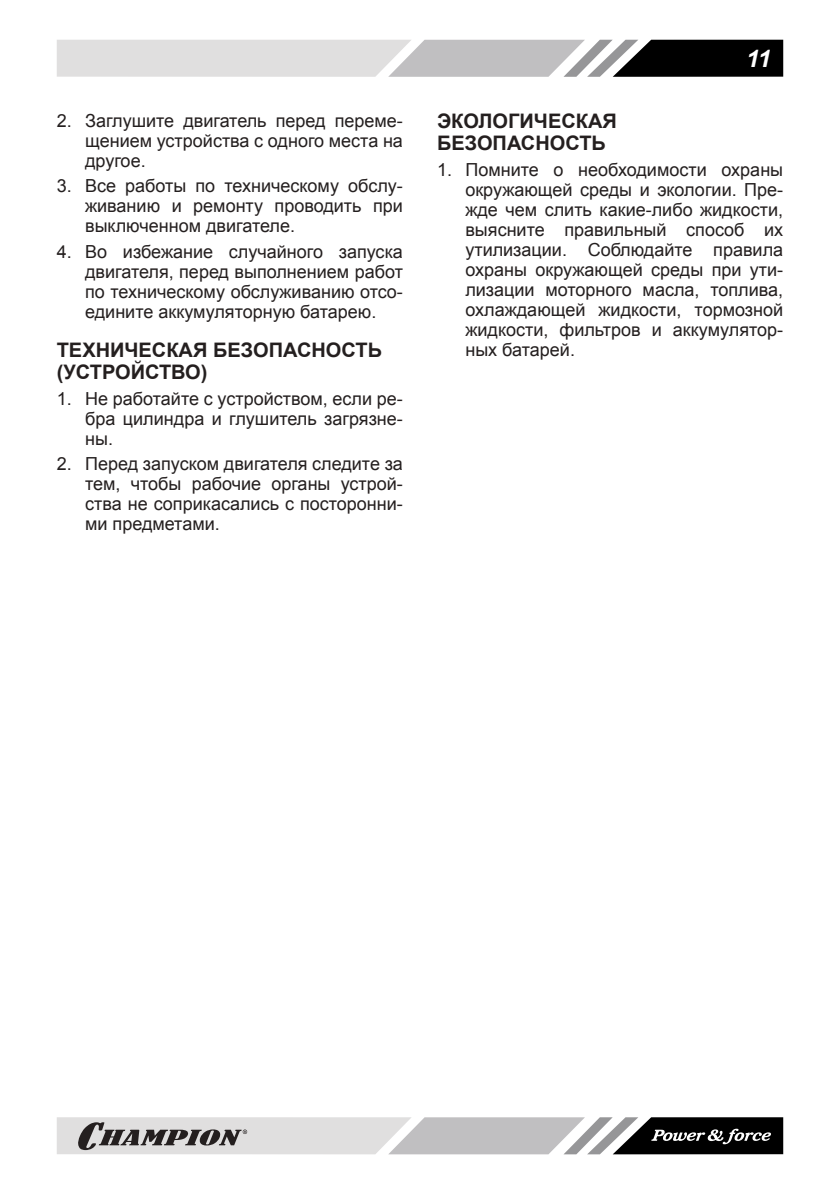
<style>
.page{position:relative;width:840px;height:1191px;background:#fff}
.page>*{position:absolute;margin:0;border:0;box-sizing:border-box;transform-origin:0 0}
.t1{font:italic 700 24px "Arial";color:#fff}
.t2{font:700 20px/22px "Arial";color:#241f1f}
.t3{font:18px/20px "Arial";color:#241f1f;text-align:justify}
</style>
<div class="page">
<svg style="left:57px;top:40px;width:725px;height:37px;background:#aaa"></svg>
<svg style="left:57px;top:1117px;width:725px;height:37px;background:#a4a3a3"></svg>
<p class="t3" style="left:85px;top:110px;width:319px;text-indent:-28px">2. Заглушите двигатель перед переме&shy;щением устройства с одного места на другое.</p>
<p class="t3" style="left:85px;top:176px;width:319px;text-indent:-28px">3. Все работы по техническому обслу&shy;живанию и ремонту проводить при выключенном двигателе.</p>
<p class="t3" style="left:85px;top:242px;width:319px;text-indent:-28px">4. Во избежание случайного запуска двигателя, перед выполнением работ по техническому обслуживанию отсо&shy;едините аккумуляторную батарею.</p>
<p class="t2" style="left:57px;top:339px;width:326px">ТЕХНИЧЕСКАЯ БЕЗОПАСНОСТЬ (УСТРОЙСТВО)</p>
<p class="t3" style="left:85px;top:388px;width:319px;text-indent:-28px">1. Не работайте с устройством, если ре&shy;бра цилиндра и глушитель загрязне&shy;ны.</p>
<p class="t3" style="left:85px;top:454px;width:319px;text-indent:-28px">2. Перед запуском двигателя следите за тем, чтобы рабочие органы устрой&shy;ства не соприкасались с посторонни&shy;ми предметами.</p>
<h1 class="t1" style="left:745px;top:44px;width:26px">11</h1>
<p class="t2" style="left:437px;top:111px;width:181px">ЭКОЛОГИЧЕСКАЯ<br>БЕЗОПАСНОСТЬ</p>
<p class="t3" style="left:465px;top:159px;width:319px;text-indent:-28px">1. Помните о необходимости охраны окружающей среды и экологии. Пре&shy;жде чем слить какие-либо жидкости, выясните правильный способ их утилизации. Соблюдайте правила охраны окружающей среды при ути&shy;лизации моторного масла, топлива, охлаждающей жидкости, тормозной жидкости, фильтров и аккумулятор&shy;ных батарей.</p>
</div>
